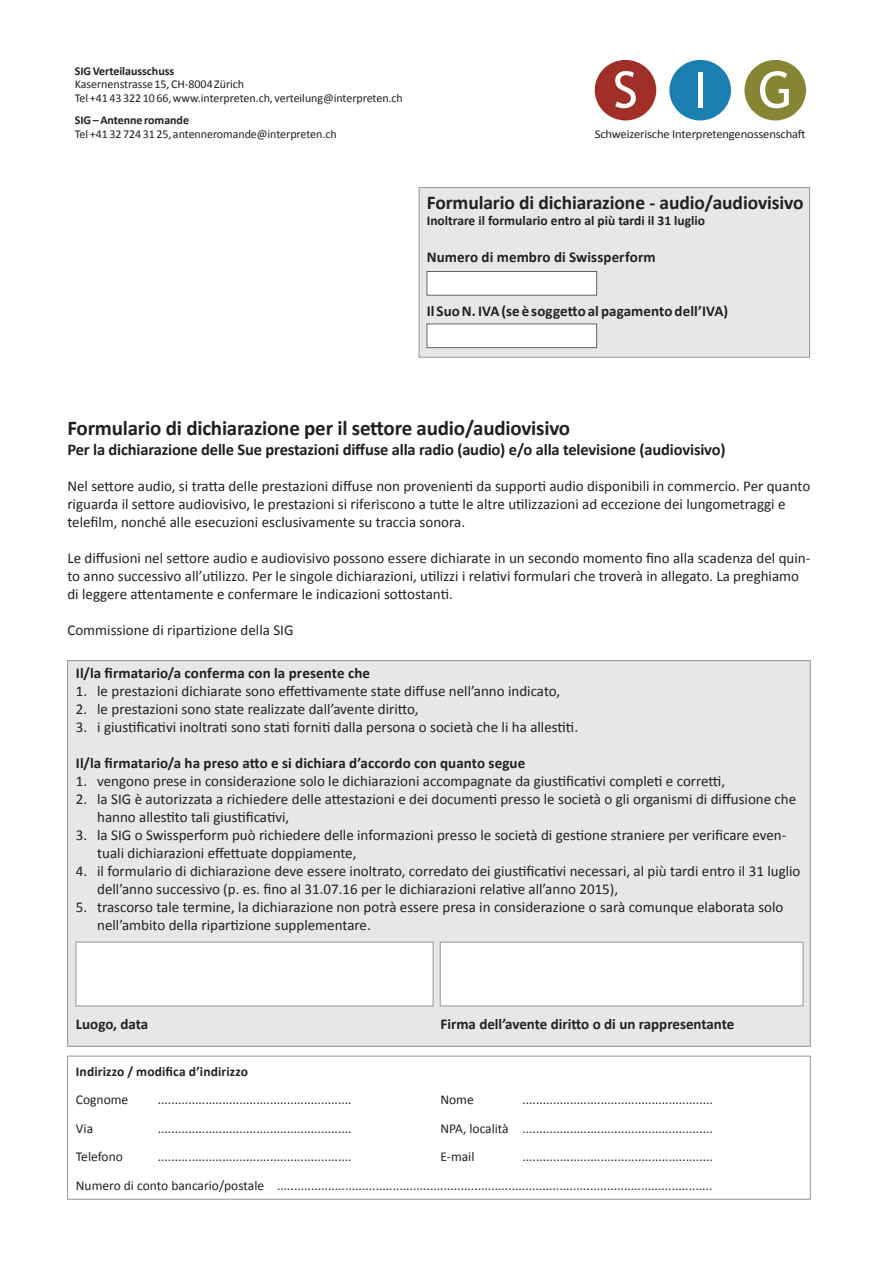
<style>
.page{position:relative;width:893px;height:1263px;background:#fff}
.page>*{position:absolute;margin:0;border:0;box-sizing:border-box;transform-origin:0 0}
.t1{font:50.25px "Trebuchet MS";color:#fff}
.t2{font:700 21px "Calibri";letter-spacing:-.01em;color:#231f20}
.t3{font:700 19.5px "Calibri";letter-spacing:-.005em;color:#231f20}
.t4{font:700 16.5px "Calibri";letter-spacing:-.01em;color:#231f20}
.t5{font:15px/18px "Calibri";color:#231f20}
.t6{font:700 15px "Calibri";letter-spacing:.005em;color:#231f20}
.t7{font:13.5px/28.5px "Calibri";color:#231f20;text-align:right}
.t8{font:700 13.5px "Calibri";color:#231f20}
.t9{font:12px/13.5px "Calibri";letter-spacing:-.005em;color:#231f20}
.t10{font:12px "Calibri";letter-spacing:-.005em;color:#231f20;scale:1.05 1}
.t11{font:700 12px "Calibri";letter-spacing:-.005em;color:#231f20}
</style>
<div class="page">
<div style="left:67px;top:1056px;width:743px;height:143px;border:1px solid #939598"></div>
<div style="left:67px;top:660px;width:743px;height:386px;background:#e6e7e9;border:1px solid #939598"></div>
<div style="left:419px;top:187px;width:391px;height:170px;background:#e6e7e9;border:1px solid #939598"></div>
<div style="left:427px;top:271px;width:170px;height:24px;background:#fff;border:1px solid #636366"></div>
<div style="left:427px;top:324px;width:170px;height:24px;background:#fff;border:1px solid #636366"></div>
<div style="left:76px;top:942px;width:357px;height:64px;background:#fff;border:1px solid #939598"></div>
<div style="left:440px;top:942px;width:363px;height:64px;background:#fff;border:1px solid #939598"></div>
<div style="left:595px;top:60px;width:61px;height:60px;background:#a02f28;border-radius:50%"></div>
<div style="left:744px;top:60px;width:62px;height:60px;background:#868534;border-radius:50%"></div>
<div style="left:669px;top:60px;width:62px;height:60px;background:#1b80b1;border-radius:50%"></div>
<p class="t11" style="left:75px;top:63px;width:101px">SIG Verteilausschuss</p>
<p class="t9" style="left:75px;top:78px;width:330px">Kasernenstrasse 15, CH-8004 Zürich<br>Tel +41 43 322 10 66, www.interpreten.ch, verteilung@interpreten.ch</p>
<p class="t11" style="left:75px;top:113px;width:116px">SIG – Antenne romande</p>
<p class="t9" style="left:75px;top:127px;width:263px">Tel +41 32 724 31 25, antenneromande@interpreten.ch</p>
<h1 class="t1" style="left:613px;top:60px;width:181px">SIG</h1>
<p class="t10" style="left:595px;top:126px;width:202px">Schweizerische Interpretengenossenschaft</p>
<h3 class="t3" style="left:427px;top:190px;width:378px">Formulario di dichiarazione - audio/audiovisivo</h3>
<p class="t8" style="left:427px;top:212px;width:280px">Inoltrare il formulario entro al più tardi il 31 luglio</p>
<p class="t6" style="left:427px;top:248px;width:230px">Numero di membro di Swissperform</p>
<p class="t6" style="left:427px;top:302px;width:303px">Il Suo N. IVA (se è soggetto al pagamento dell’IVA)</p>
<h2 class="t2" style="left:67px;top:414px;width:504px">Formulario di dichiarazione per il settore audio/audiovisivo</h2>
<p class="t4" style="left:67px;top:439px;width:660px">Per la dichiarazione delle Sue prestazioni diffuse alla radio (audio) e/o alla televisione (audiovisivo)</p>
<p class="t5" style="left:67px;top:477px;width:744px">Nel settore audio, si tratta delle prestazioni diffuse non provenienti da supporti audio disponibili in commercio. Per quanto riguarda il settore audiovisivo, le prestazioni si riferiscono a tutte le altre utilizzazioni ad eccezione dei lungometraggi e telefilm, nonché alle esecuzioni esclusivamente su traccia sonora.</p>
<p class="t5" style="left:67px;top:549px;width:744px">Le diffusioni nel settore audio e audiovisivo possono essere dichiarate in un secondo momento fino alla scadenza del quin&shy;to anno successivo all’utilizzo. Per le singole dichiarazioni, utilizzi i relativi formulari che troverà in allegato. La preghiamo di leggere attentamente e confermare le indicazioni sottostanti.</p>
<p class="t5" style="left:67px;top:621px;width:228px">Commissione di ripartizione della SIG</p>
<p class="t6" style="left:76px;top:663px;width:296px">Il/la firmatario/a conferma con la presente che</p>
<p class="t5" style="left:76px;top:682px;width:486px">1. le prestazioni dichiarate sono effettivamente state diffuse nell’anno indicato,</p>
<p class="t5" style="left:76px;top:700px;width:344px">2. le prestazioni sono state realizzate dall’avente diritto,</p>
<p class="t5" style="left:76px;top:718px;width:504px">3. i giustificativi inoltrati sono stati forniti dalla persona o società che li ha allestiti.</p>
<p class="t6" style="left:76px;top:753px;width:451px">Il/la firmatario/a ha preso atto e si dichiara d’accordo con quanto segue</p>
<p class="t5" style="left:76px;top:772px;width:651px">1. vengono prese in considerazione solo le dichiarazioni accompagnate da giustificativi completi e corretti,</p>
<p class="t5" style="left:97px;top:790px;width:701px;text-indent:-21px">2. la SIG è autorizzata a richiedere delle attestazioni e dei documenti presso le società o gli organismi di diffusione che hanno allestito tali giustificativi,</p>
<p class="t5" style="left:97px;top:826px;width:691px;text-indent:-21px">3. la SIG o Swissperform può richiedere delle informazioni presso le società di gestione straniere per verificare even&shy;tuali dichiarazioni effettuate doppiamente,</p>
<p class="t5" style="left:97px;top:862px;width:705px;text-indent:-21px">4. il formulario di dichiarazione deve essere inoltrato, corredato dei giustificativi necessari, al più tardi entro il 31 luglio dell’anno successivo (p. es. fino al 31.07.16 per le dichiarazioni relative all’anno 2015),</p>
<p class="t5" style="left:97px;top:898px;width:688px;text-indent:-21px">5. trascorso tale termine, la dichiarazione non potrà essere presa in considerazione o sarà comunque elaborata solo nell’ambito della ripartizione supplementare.</p>
<p class="t6" style="left:76px;top:1014px;width:74px">Luogo, data</p>
<p class="t6" style="left:440px;top:1014px;width:295px">Firma dell’avente diritto o di un rappresentante</p>
<p class="t8" style="left:76px;top:1063px;width:174px">Indirizzo / modifica d’indirizzo</p>
<p class="t7" style="left:76px;top:1086px;width:54px">Cognome</p>
<p class="t7" style="left:158px;top:1086px;width:195px">.........................................................</p>
<p class="t7" style="left:440px;top:1086px;width:35px">Nome</p>
<p class="t7" style="left:522px;top:1086px;width:192px">........................................................</p>
<p class="t7" style="left:76px;top:1114px;width:19px">Via</p>
<p class="t7" style="left:158px;top:1114px;width:195px">.........................................................</p>
<p class="t7" style="left:440px;top:1114px;width:274px">NPA, località ........................................................</p>
<p class="t7" style="left:76px;top:1143px;width:48px">Telefono</p>
<p class="t7" style="left:158px;top:1143px;width:195px">.........................................................</p>
<p class="t7" style="left:440px;top:1143px;width:35px">E-mail</p>
<p class="t7" style="left:76px;top:1143px;width:638px">........................................................<br>Numero di conto bancario/postale ................................................................................................................................</p>
</div>
